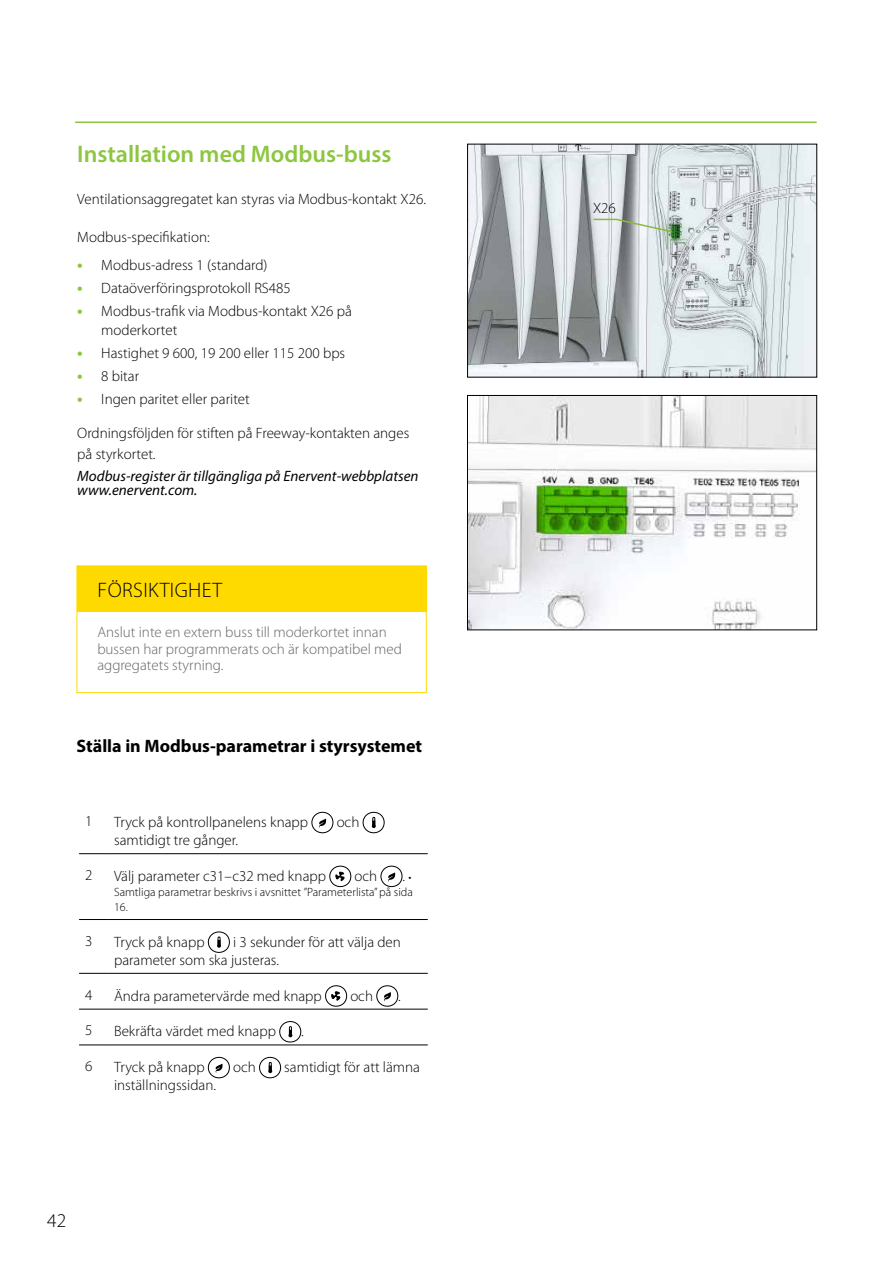
<style>
.page{position:relative;width:893px;height:1263px;background:#fff}
.page>*{position:absolute;margin:0;border:0;box-sizing:border-box;transform-origin:0 0}
.t1{font:600 24px "Myriad Pro";color:#8dc63f}
.t2{font:300 21px "Myriad Pro";letter-spacing:.02em;color:#000}
.t3{font:300 19.5px "Myriad Pro";color:#000}
.t4{font:700 18px "Myriad Pro";color:#000}
.t5{font:300 15px/18.9px "Myriad Pro";color:#000}
.t6{font:300 15px/16.5px "Myriad Pro";color:#636466}
.t7{font:italic 15px/13.5px "Myriad Pro";color:#000}
.t8{font:300 12px/15px "Myriad Pro";color:#000}
.s1{font-weight:700;font-size:16.5px;color:#8dc63f}
.s2{font-size:12px}
</style>
<div class="page">
<hr style="left:76px;top:121px;width:740px;height:2px;background:#8dc63f">
<div style="left:77px;top:566px;width:349px;height:46px;background:#ffda00"></div>
<div style="left:77px;top:565px;width:350px;height:128px;border:1px solid #ffda00"></div>
<img style="left:469px;top:397px;width:346px;height:231px">
<div style="left:467px;top:395px;width:350px;height:235px;border:1px solid #000"></div>
<svg style="left:79px;top:853px;width:29px;height:1px"></svg>
<hr style="left:108px;top:853px;width:320px;height:1px;background:#000">
<svg style="left:79px;top:919px;width:29px;height:1px"></svg>
<hr style="left:108px;top:919px;width:320px;height:1px;background:#000">
<svg style="left:79px;top:973px;width:29px;height:1px"></svg>
<hr style="left:108px;top:973px;width:320px;height:1px;background:#000">
<svg style="left:79px;top:1009px;width:29px;height:1px"></svg>
<hr style="left:108px;top:1009px;width:320px;height:1px;background:#000">
<svg style="left:79px;top:1045px;width:29px;height:1px"></svg>
<hr style="left:108px;top:1045px;width:320px;height:1px;background:#000">
<svg style="left:319px;top:819px;width:7px;height:9px"></svg>
<div style="left:311px;top:812px;width:22px;height:21px;border:1px solid #000;border-radius:50%"></div>
<svg style="left:362px;top:811px;width:23px;height:23px"></svg>
<div style="left:329px;top:866px;width:22px;height:21px;border:1px solid #000;border-radius:50%"></div>
<svg style="left:335px;top:871px;width:10px;height:10px"></svg>
<svg style="left:388px;top:872px;width:7px;height:9px"></svg>
<div style="left:380px;top:866px;width:22px;height:21px;border:1px solid #000;border-radius:50%"></div>
<svg style="left:207px;top:931px;width:23px;height:22px"></svg>
<div style="left:325px;top:985px;width:22px;height:22px;border:1px solid #000;border-radius:50%"></div>
<svg style="left:331px;top:991px;width:9px;height:10px"></svg>
<svg style="left:384px;top:992px;width:7px;height:9px"></svg>
<div style="left:376px;top:985px;width:22px;height:22px;border:1px solid #000;border-radius:50%"></div>
<svg style="left:279px;top:1021px;width:23px;height:22px"></svg>
<svg style="left:215px;top:1064px;width:8px;height:9px"></svg>
<div style="left:208px;top:1057px;width:22px;height:21px;border:1px solid #000;border-radius:50%"></div>
<svg style="left:259px;top:1056px;width:22px;height:23px"></svg>
<img style="left:469px;top:146px;width:346px;height:229px">
<svg style="left:592px;top:218px;width:81px;height:15px"></svg>
<h1 class="t1" style="left:77px;top:139px;width:316px">Installation med Modbus-buss</h1>
<p class="t5" style="left:77px;top:190px;width:350px">Ventilationsaggregatet kan styras via Modbus-kontakt X26.</p>
<p class="t5" style="left:77px;top:228px;width:134px">Modbus-specifikation:</p>
<p class="t5" style="left:77px;top:255px;width:192px"><span class="s1">•</span> Modbus-adress 1 (standard)</p>
<p class="t5" style="left:77px;top:278px;width:215px"><span class="s1">•</span> Dataöverföringsprotokoll RS485</p>
<p class="t5" style="left:101px;top:301px;width:252px;text-indent:-24px"><span class="s1">•</span> Modbus-trafik via Modbus-kontakt X26 på moderkortet</p>
<p class="t5" style="left:77px;top:343px;width:269px"><span class="s1">•</span> Hastighet 9 600, 19 200 eller 115 200 bps</p>
<p class="t5" style="left:77px;top:367px;width:63px"><span class="s1">•</span> 8 bitar</p>
<p class="t5" style="left:77px;top:390px;width:174px"><span class="s1">•</span> Ingen paritet eller paritet</p>
<p class="t5" style="left:77px;top:422px;width:333px;line-height:21px">Ordningsföljden för stiften på Freeway-kontakten anges på styrkortet.</p>
<p class="t7" style="left:77px;top:469px;width:343px">Modbus-register är tillgängliga på Enervent-webbplatsen www.enervent.com.</p>
<h2 class="t2" style="left:98px;top:578px;width:126px">FÖRSIKTIGHET</h2>
<p class="t6" style="left:97px;top:624px;width:306px">Anslut inte en extern buss till moderkortet innan bussen har programmerats och är kompatibel med aggregatets styrning.</p>
<p class="t4" style="left:77px;top:734px;width:347px">Ställa in Modbus-parametrar i styrsystemet</p>
<p class="t5" style="left:85px;top:811px;width:9px">1</p>
<p class="t5" style="left:114px;top:813px;width:196px">Tryck på kontrollpanelens knapp</p>
<p class="t5" style="left:337px;top:813px;width:24px">och</p>
<p class="t5" style="left:114px;top:831px;width:126px">samtidigt tre gånger.</p>
<p class="t5" style="left:85px;top:865px;width:9px">2</p>
<p class="t5" style="left:114px;top:866px;width:213px">Välj parameter c31–c32 med knapp</p>
<p class="t5" style="left:355px;top:866px;width:24px">och</p>
<p class="t5" style="left:402px;top:866px;width:10px">. <span class="s2">•</span></p>
<p class="t8" style="left:114px;top:884px;width:300px">Samtliga parametrar beskrivs i avsnittet ”Parameterlista” på sida<br>16.</p>
<p class="t5" style="left:85px;top:931px;width:9px">3</p>
<p class="t5" style="left:114px;top:932px;width:92px">Tryck på knapp</p>
<p class="t5" style="left:114px;top:933px;width:288px;line-height:18px;text-indent:119px">i 3 sekunder för att välja den parameter som ska justeras.</p>
<p class="t5" style="left:85px;top:985px;width:9px">4</p>
<p class="t5" style="left:114px;top:986px;width:209px">Ändra parametervärde med knapp</p>
<p class="t5" style="left:350px;top:986px;width:24px">och</p>
<p class="t5" style="left:398px;top:986px;width:4px">.</p>
<p class="t5" style="left:85px;top:1021px;width:9px">5</p>
<p class="t5" style="left:114px;top:1022px;width:163px">Bekräfta värdet med knapp</p>
<p class="t5" style="left:301px;top:1022px;width:4px">.</p>
<p class="t5" style="left:85px;top:1056px;width:9px">6</p>
<p class="t5" style="left:114px;top:1058px;width:92px">Tryck på knapp</p>
<p class="t5" style="left:233px;top:1058px;width:24px">och</p>
<p class="t5" style="left:284px;top:1058px;width:137px">samtidigt för att lämna</p>
<p class="t5" style="left:114px;top:1076px;width:103px">inställningssidan.</p>
<h3 class="t3" style="left:47px;top:1208px;width:21px">42</h3>
<p class="t5" style="left:593px;top:199px;width:24px">X26</p>
</div>
